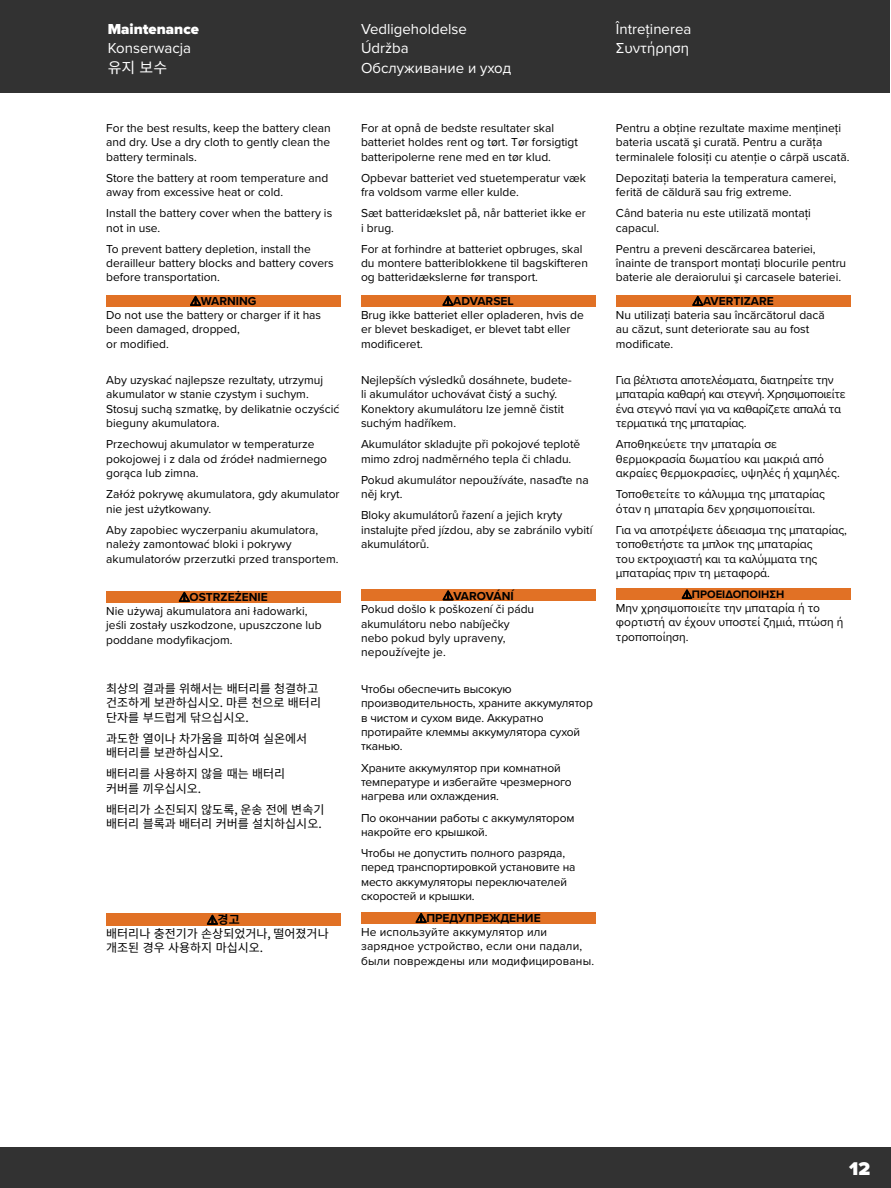
<style>
.page{position:relative;width:891px;height:1188px;background:#fff}
.page>*{position:absolute;margin:0;border:0;box-sizing:border-box;transform-origin:0 0}
.t1{font:900 19.2px "Proxima Nova";color:#fff}
.Header_Proxima_Nova{font:15px "Proxima Nova";color:#fff}
.Header_Proxima_Nova-2{font:900 15px "Proxima Nova";color:#fff}
.Header_Proxima_Nova-3{font:15px "Noto Sans CJ Kkr";color:#fff}
.User_Manual_Text_-_N{font:12px/14.4px "Proxima Nova";color:#000}
.User_Manual_Text_-_N-2{font:12px/14.4px "Noto Sans CJ Kkr";color:#000}
.User_Manual_Text_-_N-3{font:12px/14.4px "Proxima Nova";letter-spacing:-.02em;color:#000}
.t2{font:700 12px "Proxima Nova";color:#000}
.t3{font:700 12px "Noto Sans CJ Kkr";color:#000}
.t4{font:700 11.25px "Proxima Nova";color:#000}
</style>
<div class="page">
<div style="left:0;top:1148px;width:891px;height:40px;background:#323232"></div>
<div style="left:106px;top:295px;width:235px;height:12px;background:#e17125"></div>
<svg style="left:190px;top:295px;width:11px;height:11px"></svg>
<div style="left:361px;top:295px;width:235px;height:12px;background:#e17125"></div>
<svg style="left:443px;top:295px;width:10px;height:11px"></svg>
<div style="left:616px;top:295px;width:234px;height:12px;background:#e17125"></div>
<svg style="left:692px;top:295px;width:11px;height:11px"></svg>
<div style="left:106px;top:591px;width:235px;height:12px;background:#e17125"></div>
<svg style="left:179px;top:591px;width:11px;height:11px"></svg>
<div style="left:361px;top:589px;width:235px;height:12px;background:#e17125"></div>
<svg style="left:443px;top:590px;width:11px;height:10px"></svg>
<div style="left:616px;top:588px;width:234px;height:12px;background:#e17125"></div>
<svg style="left:682px;top:589px;width:10px;height:10px"></svg>
<div style="left:106px;top:914px;width:235px;height:12px;background:#e17125"></div>
<svg style="left:207px;top:914px;width:11px;height:11px"></svg>
<div style="left:361px;top:912px;width:235px;height:12px;background:#e17125"></div>
<svg style="left:416px;top:912px;width:11px;height:11px"></svg>
<div style="left:0;top:0;width:890px;height:93px;background:#323232"></div>
<p class="Header_Proxima_Nova-2" style="left:108px;top:20px;width:93px">Maintenance</p>
<p class="Header_Proxima_Nova" style="left:361px;top:20px;width:107px">Vedligeholdelse</p>
<p class="Header_Proxima_Nova" style="left:616px;top:20px;width:77px">Întreţinerea</p>
<p class="Header_Proxima_Nova" style="left:108px;top:39px;width:85px">Konserwacja</p>
<p class="Header_Proxima_Nova" style="left:361px;top:39px;width:49px">Údržba</p>
<p class="Header_Proxima_Nova" style="left:616px;top:39px;width:75px">Συντήρηση</p>
<p class="Header_Proxima_Nova-3" style="left:108px;top:59px;width:61px">유지 보수</p>
<p class="Header_Proxima_Nova" style="left:361px;top:59px;width:152px">Обслуживание и уход</p>
<p class="User_Manual_Text_-_N" style="left:106px;top:121px;width:226px;text-align:justify">For the best results, keep the battery clean and dry. Use a dry cloth to gently clean the battery terminals.</p>
<p class="User_Manual_Text_-_N" style="left:106px;top:171px;width:224px">Store the battery at room temperature and away from excessive heat or cold.</p>
<p class="User_Manual_Text_-_N" style="left:106px;top:206px;width:228px">Install the battery cover when the battery is not in use.</p>
<p class="User_Manual_Text_-_N" style="left:106px;top:242px;width:229px">To prevent battery depletion, install the derailleur battery blocks and battery covers before transportation.</p>
<p class="t2" style="left:190px;top:294px;width:68px">⚠WARNING</p>
<p class="User_Manual_Text_-_N" style="left:106px;top:308px;width:216px">Do not use the battery or charger if it has been damaged, dropped,<br>or modified.</p>
<p class="User_Manual_Text_-_N" style="left:106px;top:373px;width:235px">Aby uzyskać najlepsze rezultaty, utrzymuj akumulator w stanie czystym i suchym.<br>Stosuj suchą szmatkę, by delikatnie oczyścić bieguny akumulatora.</p>
<p class="User_Manual_Text_-_N" style="left:106px;top:437px;width:222px">Przechowuj akumulator w temperaturze pokojowej i z dala od źródeł nadmiernego gorąca lub zimna.</p>
<p class="User_Manual_Text_-_N" style="left:106px;top:487px;width:235px">Załóż pokrywę akumulatora, gdy akumulator nie jest użytkowany.</p>
<p class="User_Manual_Text_-_N" style="left:106px;top:523px;width:234px">Aby zapobiec wyczerpaniu akumulatora, należy zamontować bloki i pokrywy akumulatorów przerzutki przed transportem.</p>
<p class="t2" style="left:179px;top:590px;width:90px">⚠OSTRZEŻENIE</p>
<p class="User_Manual_Text_-_N" style="left:106px;top:604px;width:217px">Nie używaj akumulatora ani ładowarki, jeśli zostały uszkodzone, upuszczone lub poddane modyfikacjom.</p>
<p class="User_Manual_Text_-_N-2" style="left:106px;top:682px;width:216px">최상의 결과를 위해서는 배터리를 청결하고 건조하게 보관하십시오. 마른 천으로 배터리 단자를 부드럽게 닦으십시오.</p>
<p class="User_Manual_Text_-_N-2" style="left:106px;top:731px;width:203px">과도한 열이나 차가움을 피하여 실온에서 배터리를 보관하십시오.</p>
<p class="User_Manual_Text_-_N-2" style="left:106px;top:767px;width:181px">배터리를 사용하지 않을 때는 배터리 커버를 끼우십시오.</p>
<p class="User_Manual_Text_-_N-2" style="left:106px;top:803px;width:220px">배터리가 소진되지 않도록, 운송 전에 변속기 배터리 블록과 배터리 커버를 설치하십시오.</p>
<p class="t3" style="left:207px;top:913px;width:34px">⚠경고</p>
<p class="User_Manual_Text_-_N-2" style="left:106px;top:926px;width:224px">배터리나 충전기가 손상되었거나, 떨어졌거나 개조된 경우 사용하지 마십시오.</p>
<p class="User_Manual_Text_-_N" style="left:361px;top:121px;width:218px">For at opnå de bedste resultater skal batteriet holdes rent og tørt. Tør forsigtigt batteripolerne rene med en tør klud.</p>
<p class="User_Manual_Text_-_N" style="left:361px;top:171px;width:226px">Opbevar batteriet ved stuetemperatur væk fra voldsom varme eller kulde.</p>
<p class="User_Manual_Text_-_N" style="left:361px;top:206px;width:226px">Sæt batteridækslet på, når batteriet ikke er i brug.</p>
<p class="User_Manual_Text_-_N" style="left:361px;top:242px;width:228px">For at forhindre at batteriet opbruges, skal du montere batteriblokkene til bagskifteren og batteridækslerne før transport.</p>
<p class="t2" style="left:443px;top:294px;width:72px">⚠ADVARSEL</p>
<p class="User_Manual_Text_-_N" style="left:361px;top:308px;width:224px">Brug ikke batteriet eller opladeren, hvis de er blevet beskadiget, er blevet tabt eller modificeret.</p>
<p class="User_Manual_Text_-_N" style="left:361px;top:373px;width:212px">Nejlepších výsledků dosáhnete, budete&shy;li akumulátor uchovávat čistý a suchý.<br>Konektory akumulátoru lze jemně čistit suchým hadříkem.</p>
<p class="User_Manual_Text_-_N" style="left:361px;top:437px;width:221px">Akumulátor skladujte při pokojové teplotě mimo zdroj nadměrného tepla či chladu.</p>
<p class="User_Manual_Text_-_N" style="left:361px;top:473px;width:229px">Pokud akumulátor nepoužíváte, nasaďte na něj kryt.</p>
<p class="User_Manual_Text_-_N" style="left:361px;top:508px;width:233px">Bloky akumulátorů řazení a jejich kryty instalujte před jízdou, aby se zabránilo vybití akumulátorů.</p>
<p class="t2" style="left:443px;top:588px;width:72px">⚠VAROVÁNÍ</p>
<p class="User_Manual_Text_-_N" style="left:361px;top:602px;width:175px">Pokud došlo k poškození či pádu akumulátoru nebo nabíječky nebo pokud byly upraveny, nepoužívejte je.</p>
<p class="User_Manual_Text_-_N" style="left:361px;top:682px;width:233px">Чтобы обеспечить высокую производительность, храните аккумулятор в чистом и сухом виде. Аккуратно протирайте клеммы аккумулятора сухой тканью.</p>
<p class="User_Manual_Text_-_N" style="left:361px;top:761px;width:212px">Храните аккумулятор при комнатной температуре и избегайте чрезмерного нагрева или охлаждения.</p>
<p class="User_Manual_Text_-_N" style="left:361px;top:811px;width:215px">По окончании работы с аккумулятором накройте его крышкой.</p>
<p class="User_Manual_Text_-_N" style="left:361px;top:846px;width:216px">Чтобы не допустить полного разряда, перед транспортировкой установите на место аккумуляторы переключателей скоростей и крышки.</p>
<p class="t2" style="left:416px;top:911px;width:126px">⚠ПРЕДУПРЕЖДЕНИЕ</p>
<p class="User_Manual_Text_-_N" style="left:361px;top:925px;width:235px">Не используйте аккумулятор или зарядное устройство, если они падали, были повреждены или модифицированы.</p>
<p class="User_Manual_Text_-_N" style="left:616px;top:121px;width:235px">Pentru a obţine rezultate maxime menţineţi bateria uscată şi curată. Pentru a curăţa terminalele folosiţi cu atenţie o cârpă uscată.</p>
<p class="User_Manual_Text_-_N" style="left:616px;top:171px;width:222px">Depozitaţi bateria la temperatura camerei, ferită de căldură sau frig extreme.</p>
<p class="User_Manual_Text_-_N" style="left:616px;top:206px;width:197px">Când bateria nu este utilizată montaţi capacul.</p>
<p class="User_Manual_Text_-_N" style="left:616px;top:242px;width:232px">Pentru a preveni descărcarea bateriei, înainte de transport montaţi blocurile pentru baterie ale deraiorului şi carcasele bateriei.</p>
<p class="t2" style="left:693px;top:294px;width:83px">⚠AVERTIZARE</p>
<p class="User_Manual_Text_-_N" style="left:616px;top:308px;width:211px">Nu utilizaţi bateria sau încărcătorul dacă au căzut, sunt deteriorate sau au fost modificate.</p>
<p class="User_Manual_Text_-_N-3" style="left:616px;top:373px;width:231px">Για βέλτιστα αποτελέσματα, διατηρείτε την μπαταρία καθαρή και στεγνή. Χρησιμοποιείτε ένα στεγνό πανί για να καθαρίζετε απαλά τα τερματικά της μπαταρίας.</p>
<p class="User_Manual_Text_-_N" style="left:616px;top:437px;width:225px">Αποθηκεύετε την μπαταρία σε θερμοκρασία δωματίου και μακριά από ακραίες θερμοκρασίες, υψηλές ή χαμηλές.</p>
<p class="User_Manual_Text_-_N" style="left:616px;top:487px;width:211px">Τοποθετείτε το κάλυμμα της μπαταρίας όταν η μπαταρία δεν χρησιμοποιείται.</p>
<p class="User_Manual_Text_-_N" style="left:616px;top:523px;width:232px">Για να αποτρέψετε άδειασμα της μπαταρίας, τοποθετήστε τα μπλοκ της μπαταρίας<br>του εκτροχιαστή και τα καλύμματα της μπαταρίας πριν τη μεταφορά.</p>
<p class="t4" style="left:682px;top:588px;width:104px">⚠ΠΡΟΕΙΔΟΠΟΙΗΣΗ</p>
<p class="User_Manual_Text_-_N" style="left:616px;top:601px;width:229px">Μην χρησιμοποιείτε την μπαταρία ή το φορτιστή αν έχουν υποστεί ζημιά, πτώση ή τροποποίηση.</p>
<h1 class="t1" style="left:849px;top:1157px;width:22px">12</h1>
</div>
